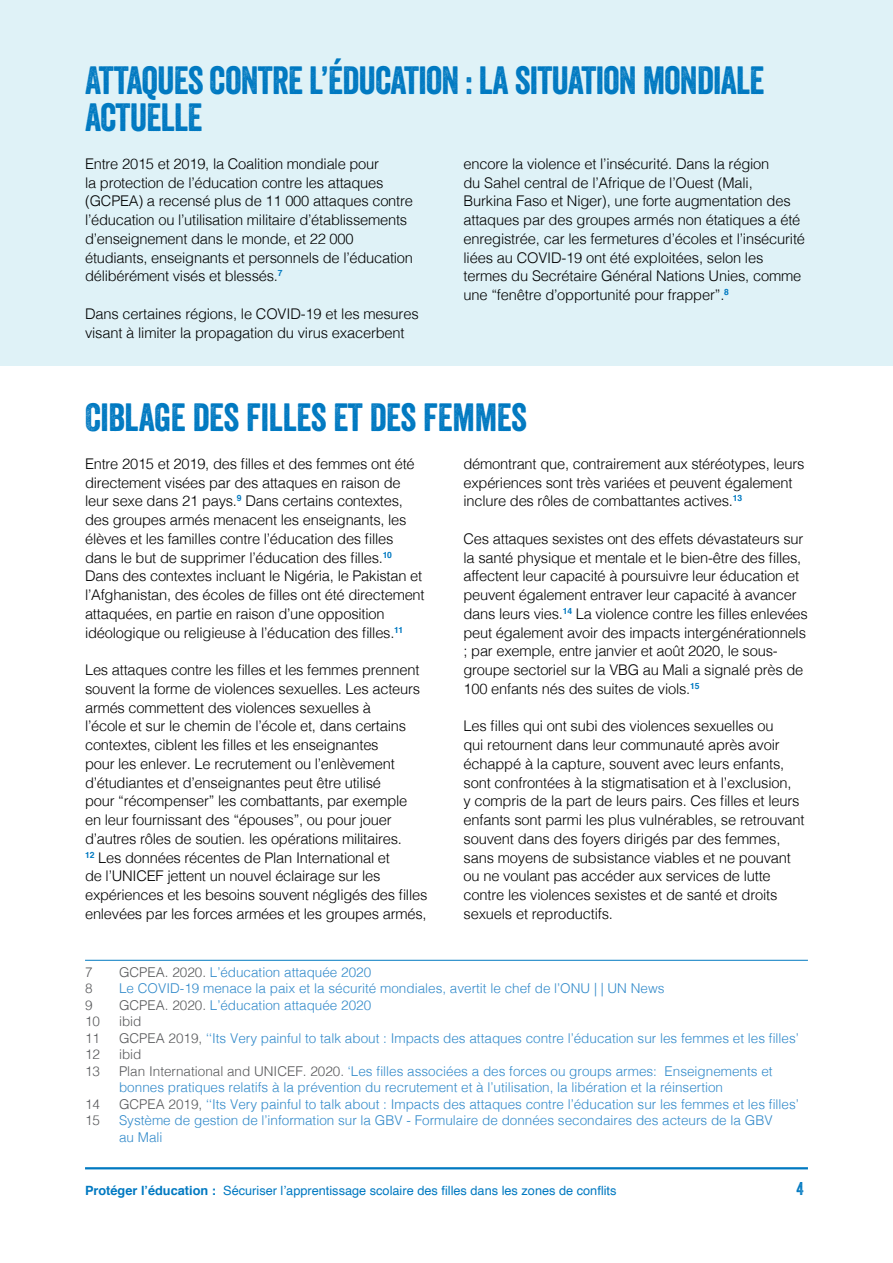
<style>
.page{position:relative;width:893px;height:1263px;background:#fff}
.page>*{position:absolute;margin:0;border:0;box-sizing:border-box;transform-origin:0 0}
.t1{font:38.25px/37.5px "Veneer";letter-spacing:-.02em;color:#0079c1}
.t2{font:18px "Veneer";color:#0079c1}
.t3{font:300 14.7px/18.8px "Helvetica";letter-spacing:-.015em;color:#000}
.t4{font:300 13.5px/16.5px "Helvetica";color:#328aca}
.t5{font:300 13.5px "Helvetica";color:#58595b}
.t6{font:12.75px "Helvetica";color:#0079c1}
.s1{color:#58595b}
.s2{font-weight:700}
</style>
<div class="page">
<hr style="left:85px;top:1167px;width:723px;height:2px;background:#0079c1">
<div style="left:0;top:0;width:893px;height:366px;background:#dff2f7"></div>
<hr style="left:85px;top:960px;width:723px;height:1px;background:#0079c1">
<h1 class="t1" style="left:85px;top:61px;width:681px">ATTAQUES CONTRE L’ÉDUCATION : LA SITUATION MONDIALE<br>ACTUELLE</h1>
<p class="t3" style="left:85px;top:153px;width:330px">Entre 2015 et 2019, la Coalition mondiale pour<br>la protection de l’éducation contre les attaques (GCPEA) a recensé plus de 11 000 attaques contre l’éducation ou l’utilisation militaire d’établissements d’enseignement dans le monde, et 22 000 étudiants, enseignants et personnels de l’éducation délibérément visés et blessés.<sup>7</sup></p>
<p class="t3" style="left:85px;top:303px;width:335px">Dans certaines régions, le COVID-19 et les mesures visant à limiter la propagation du virus exacerbent</p>
<p class="t3" style="left:463px;top:153px;width:343px">encore la violence et l’insécurité. Dans la région<br>du Sahel central de l’Afrique de l’Ouest (Mali, Burkina Faso et Niger), une forte augmentation des attaques par des groupes armés non étatiques a été enregistrée, car les fermetures d’écoles et l’insécurité liées au COVID-19 ont été exploitées, selon les termes du Secrétaire Général Nations Unies, comme une “fenêtre d’opportunité pour frapper”.<sup>8</sup></p>
<h1 class="t1" style="left:85px;top:398px;width:443px">CIBLAGE DES FILLES ET DES FEMMES</h1>
<p class="t3" style="left:85px;top:453px;width:341px">Entre 2015 et 2019, des filles et des femmes ont été directement visées par des attaques en raison de leur sexe dans 21 pays.<sup>9</sup> Dans certains contextes, des groupes armés menacent les enseignants, les élèves et les familles contre l’éducation des filles dans le but de supprimer l’éducation des filles.<sup>10<br></sup>Dans des contextes incluant le Nigéria, le Pakistan et l’Afghanistan, des écoles de filles ont été directement attaquées, en partie en raison d’une opposition idéologique ou religieuse à l’éducation des filles.<sup>11</sup></p>
<p class="t3" style="left:85px;top:659px;width:344px">Les attaques contre les filles et les femmes prennent souvent la forme de violences sexuelles. Les acteurs armés commettent des violences sexuelles à<br>l’école et sur le chemin de l’école et, dans certains contextes, ciblent les filles et les enseignantes<br>pour les enlever. Le recrutement ou l’enlèvement d’étudiantes et d’enseignantes peut être utilisé<br>pour “récompenser” les combattants, par exemple<br>en leur fournissant des “épouses”, ou pour jouer d’autres rôles de soutien. les opérations militaires.<br><sup>12</sup> Les données récentes de Plan International et<br>de l’UNICEF jettent un nouvel éclairage sur les expériences et les besoins souvent négligés des filles enlevées par les forces armées et les groupes armés,</p>
<p class="t3" style="left:463px;top:453px;width:342px">démontrant que, contrairement aux stéréotypes, leurs expériences sont très variées et peuvent également inclure des rôles de combattantes actives.<sup>13</sup></p>
<p class="t3" style="left:463px;top:528px;width:346px">Ces attaques sexistes ont des effets dévastateurs sur la santé physique et mentale et le bien-être des filles, affectent leur capacité à poursuivre leur éducation et peuvent également entraver leur capacité à avancer dans leurs vies.<sup>14</sup> La violence contre les filles enlevées peut également avoir des impacts intergénérationnels ; par exemple, entre janvier et août 2020, le sous&shy;groupe sectoriel sur la VBG au Mali a signalé près de 100 enfants nés des suites de viols.<sup>15</sup></p>
<p class="t3" style="left:463px;top:716px;width:343px">Les filles qui ont subi des violences sexuelles ou<br>qui retournent dans leur communauté après avoir échappé à la capture, souvent avec leurs enfants, sont confrontées à la stigmatisation et à l’exclusion,<br>y compris de la part de leurs pairs. Ces filles et leurs enfants sont parmi les plus vulnérables, se retrouvant souvent dans des foyers dirigés par des femmes, sans moyens de subsistance viables et ne pouvant ou ne voulant pas accéder aux services de lutte contre les violences sexistes et de santé et droits sexuels et reproductifs.</p>
<p class="t5" style="left:85px;top:960px;width:9px">7</p>
<p class="t4" style="left:119px;top:963px;width:254px"><span class="s1">GCPEA. 2020.</span> L’éducation attaquée 2020</p>
<p class="t5" style="left:85px;top:977px;width:9px">8</p>
<p class="t4" style="left:119px;top:979px;width:547px">Le COVID-19 menace la paix et la sécurité mondiales, avertit le chef de l’ONU | | UN News</p>
<p class="t5" style="left:85px;top:993px;width:9px">9</p>
<p class="t4" style="left:119px;top:996px;width:254px"><span class="s1">GCPEA. 2020.</span> L’éducation attaquée 2020</p>
<p class="t5" style="left:85px;top:1010px;width:17px">10</p>
<p class="t5" style="left:119px;top:1010px;width:24px">ibid</p>
<p class="t5" style="left:85px;top:1026px;width:17px">11</p>
<p class="t4" style="left:119px;top:1029px;width:681px"><span class="s1">GCPEA 2019,</span> ‘‘Its Very painful to talk about : Impacts des attaques contre l’éducation sur les femmes et les filles’</p>
<p class="t5" style="left:85px;top:1043px;width:17px">12</p>
<p class="t5" style="left:119px;top:1043px;width:24px">ibid</p>
<p class="t5" style="left:85px;top:1059px;width:17px">13</p>
<p class="t4" style="left:119px;top:1062px;width:655px"><span class="s1">Plan International and UNICEF. 2020.</span> ‘Les filles associées a des forces ou groups armes: Enseignements et bonnes pratiques relatifs à la prévention du recrutement et à l’utilisation, la libération et la réinsertion</p>
<p class="t5" style="left:85px;top:1092px;width:17px">14</p>
<p class="t4" style="left:119px;top:1095px;width:681px"><span class="s1">GCPEA 2019,</span> ‘‘Its Very painful to talk about : Impacts des attaques contre l’éducation sur les femmes et les filles’</p>
<p class="t5" style="left:85px;top:1109px;width:17px">15</p>
<p class="t4" style="left:119px;top:1111px;width:655px">Système de gestion de l’information sur la GBV - Formulaire de données secondaires des acteurs de la GBV au Mali</p>
<p class="t6" style="left:85px;top:1181px;width:533px"><span class="s2">Protéger l’éducation :</span> Sécuriser l’apprentissage scolaire des filles dans les zones de conflits</p>
<p class="t2" style="left:796px;top:1178px;width:9px">4</p>
</div>
